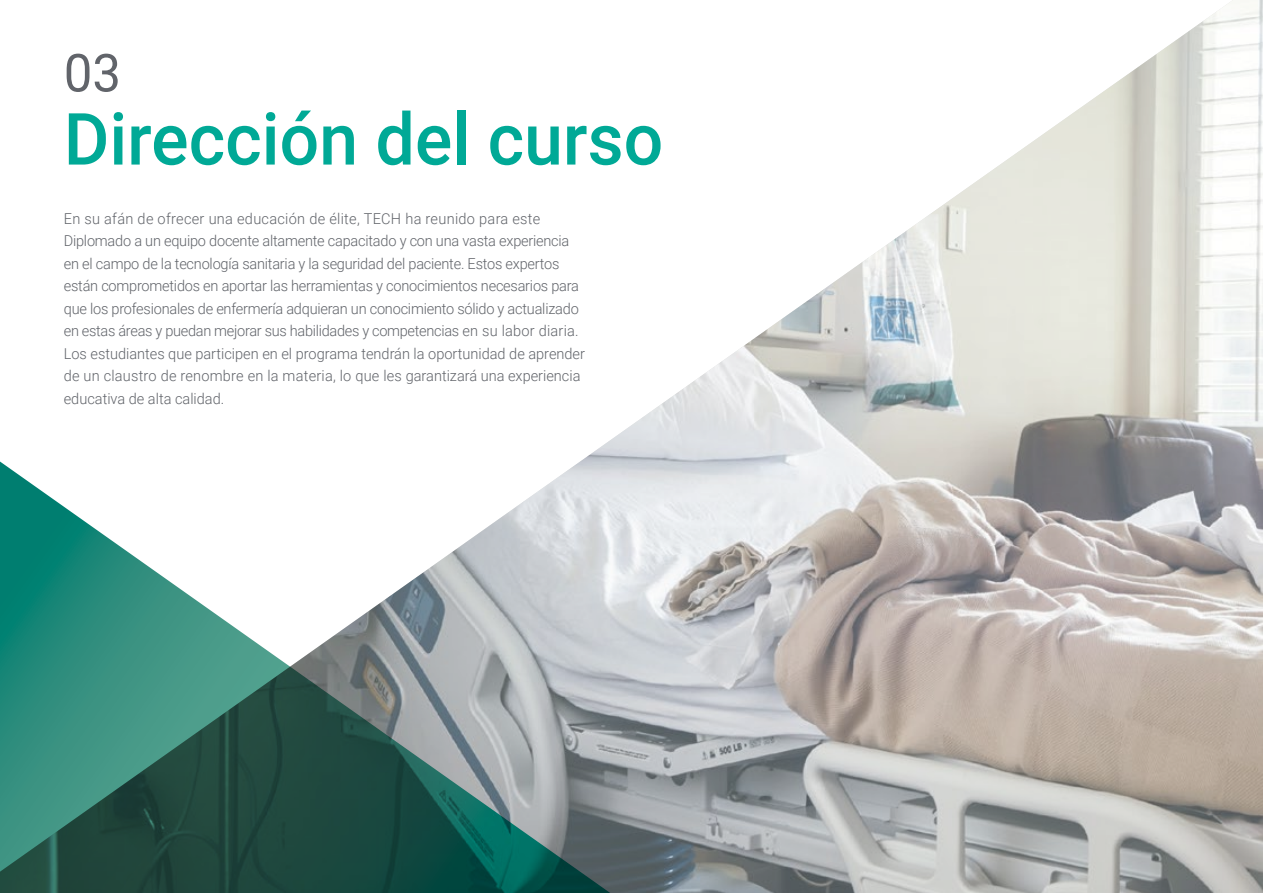
<style>
.page{position:relative;width:1263px;height:893px;background:#fff}
.page>*{position:absolute;margin:0;border:0;box-sizing:border-box;transform-origin:0 0}
.t1{font:500 72px "Roboto";color:#00a996}
.t2{font:52.5px "Roboto";color:#61646a}
.t3{font:300 15px/22.5px "Roboto";letter-spacing:-.015em;color:#61646a}
</style>
<div class="page">
<img style="left:602px;top:0;width:661px;height:893px">
<svg style="left:0;top:446px;width:640px;height:447px"></svg>
<h2 class="t2" style="left:64px;top:36px;width:59px">03</h2>
<h1 class="t1" style="left:64px;top:89px;width:601px">Dirección del curso</h1>
<p class="t3" style="left:64px;top:207px;width:523px">En su afán de ofrecer una educación de élite, TECH ha reunido para este Diplomado a un equipo docente altamente capacitado y con una vasta experiencia en el campo de la tecnología sanitaria y la seguridad del paciente. Estos expertos están comprometidos en aportar las herramientas y conocimientos necesarios para que los profesionales de enfermería adquieran un conocimiento sólido y actualizado en estas áreas y puedan mejorar sus habilidades y competencias en su labor diaria.<br>Los estudiantes que participen en el programa tendrán la oportunidad de aprender de un claustro de renombre en la materia, lo que les garantizará una experiencia educativa de alta calidad.</p>
</div>
